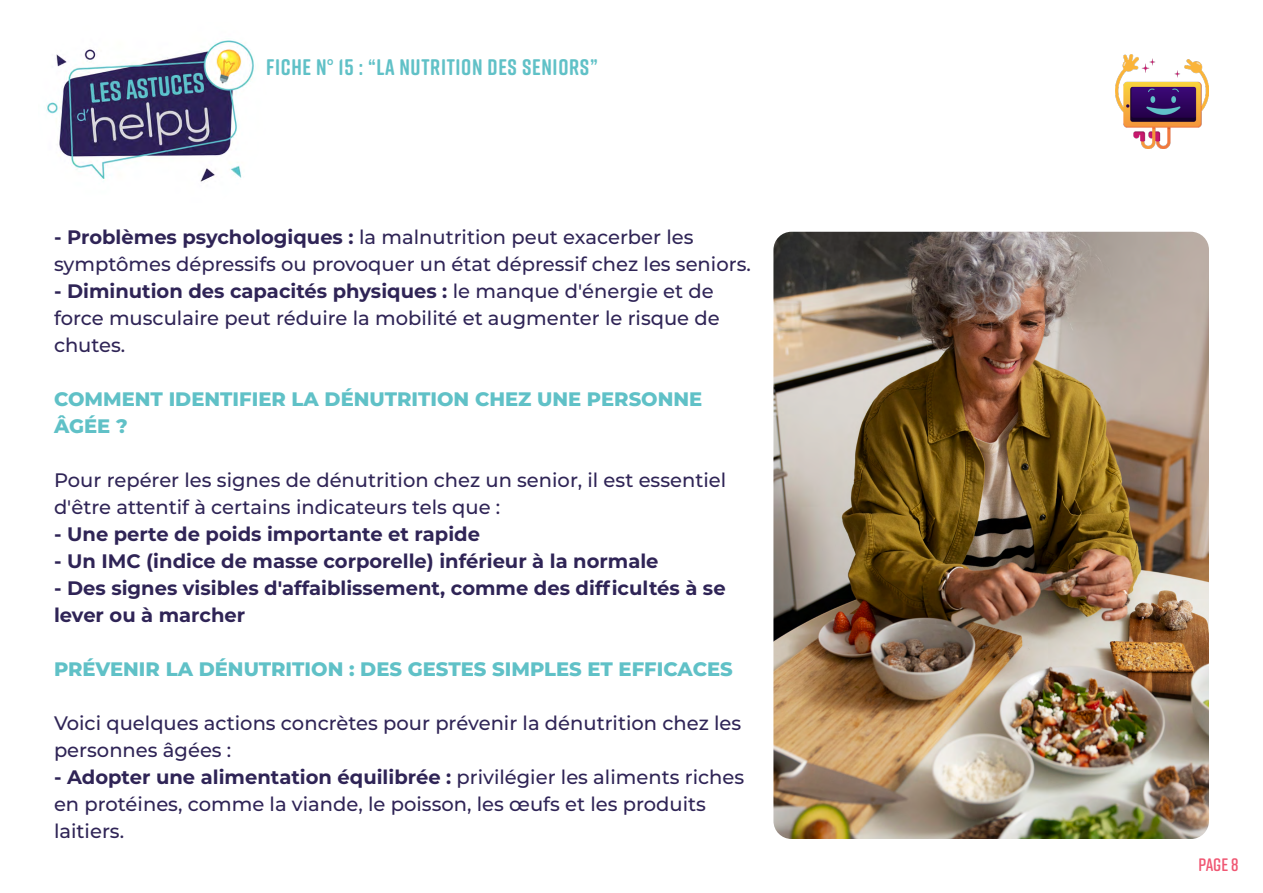
<style>
.page{position:relative;width:1263px;height:893px;background:#fff}
.page>*{position:absolute;margin:0;border:0;box-sizing:border-box;transform-origin:0 0}
.t1{font:700 22.5px "Rift Soft";letter-spacing:.03em;color:#60c1c7}
.t2{font:500 19.5px/27px "Montserrat";color:#2f2456}
.t3{font:700 19.5px/27px "Montserrat";color:#2f2456}
.t4{font:800 19.5px/27px "Montserrat";color:#60c1c7}
.t5{font:600 18px "Rift Soft";color:#f05773}
.s1{font-weight:700}
</style>
<div class="page">
<img style="left:1116px;top:54px;width:93px;height:94px">
<img style="left:46px;top:40px;width:208px;height:142px">
<img style="left:773px;top:232px;width:436px;height:607px">
<p class="t1" style="left:266px;top:51px;width:333px">FICHE N° 15 : “LA NUTRITION DES SENIORS”</p>
<p class="t2" style="left:54px;top:223px;width:698px"><span class="s1">- Problèmes psychologiques :</span> la malnutrition peut exacerber les symptômes dépressifs ou provoquer un état dépressif chez les seniors.</p>
<p class="t2" style="left:54px;top:277px;width:667px"><span class="s1">- Diminution des capacités physiques :</span> le manque d'énergie et de force musculaire peut réduire la mobilité et augmenter le risque de chutes.</p>
<p class="t4" style="left:54px;top:385px;width:650px">COMMENT IDENTIFIER LA DÉNUTRITION CHEZ UNE PERSONNE<br>ÂGÉE ?</p>
<p class="t2" style="left:54px;top:466px;width:674px">Pour repérer les signes de dénutrition chez un senior, il est essentiel d'être attentif à certains indicateurs tels que :</p>
<p class="t3" style="left:54px;top:520px;width:427px">- Une perte de poids importante et rapide</p>
<p class="t3" style="left:54px;top:547px;width:606px">- Un IMC (indice de masse corporelle) inférieur à la normale</p>
<p class="t3" style="left:54px;top:574px;width:673px">- Des signes visibles d'affaiblissement, comme des difficultés à se lever ou à marcher</p>
<p class="t4" style="left:54px;top:655px;width:680px">PRÉVENIR LA DÉNUTRITION : DES GESTES SIMPLES ET EFFICACES</p>
<p class="t2" style="left:54px;top:709px;width:689px">Voici quelques actions concrètes pour prévenir la dénutrition chez les personnes âgées :</p>
<p class="t2" style="left:54px;top:763px;width:692px"><span class="s1">- Adopter une alimentation équilibrée :</span> privilégier les aliments riches en protéines, comme la viande, le poisson, les œufs et les produits laitiers.</p>
<p class="t5" style="left:1198px;top:852px;width:42px">Page 8</p>
</div>
